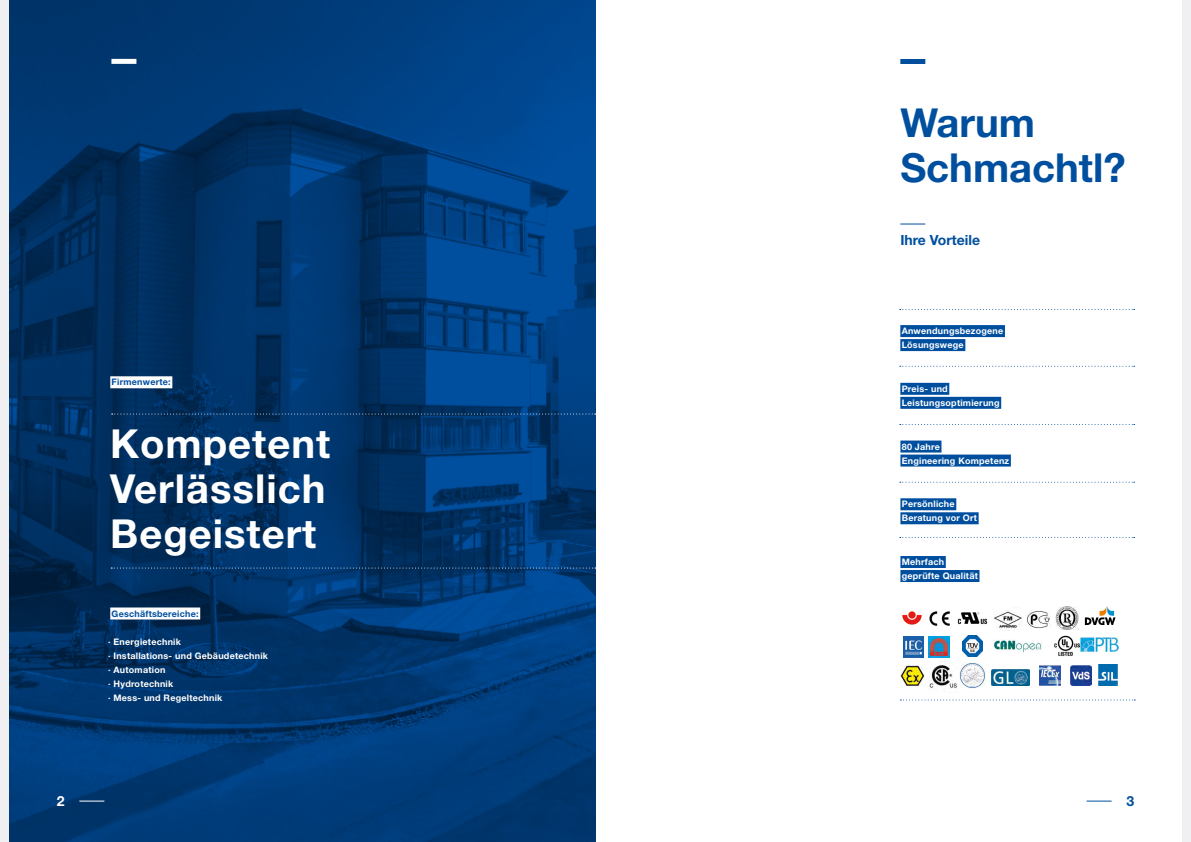
<style>
.page{position:relative;width:1191px;height:842px;background:#fff}
.page>*{position:absolute;margin:0;border:0;box-sizing:border-box;transform-origin:0 0}
.t1{font:700 40px/45px "Helvetica Neue LT Std";letter-spacing:.025em;color:#fff;text-align:justify}
.t2{font:700 40px/45px "Helvetica Neue LT Std";color:#004f9f}
.t3{font:700 14px "Helvetica Neue LT Std";color:#004f9f}
.t4{font:700 14px "Helvetica Neue LT Std";color:#fff}
.t5{font:700 9px/14px "Helvetica Neue LT Std";letter-spacing:.025em;color:#fff}
.t6{font:700 9px "Helvetica Neue LT Std";letter-spacing:.025em;color:#004f9f}
</style>
<div class="page">
<div style="left:0;top:0;width:8px;height:842px;background:#f0f0f2"></div>
<svg style="left:1086px;top:801px;width:25px;height:1px"></svg>
<div style="left:1182px;top:0;width:9px;height:842px;background:#f0f0f2"></div>
<svg style="left:900px;top:699px;width:235px;height:1px"></svg>
<div style="left:900px;top:325px;width:105px;height:12px;background:#004f9f"></div>
<div style="left:900px;top:339px;width:65px;height:12px;background:#004f9f"></div>
<div style="left:900px;top:383px;width:49px;height:12px;background:#004f9f"></div>
<div style="left:900px;top:397px;width:101px;height:12px;background:#004f9f"></div>
<div style="left:900px;top:59px;width:25px;height:5px;background:#004f9f"></div>
<div style="left:900px;top:440px;width:41px;height:12px;background:#004f9f"></div>
<div style="left:900px;top:454px;width:111px;height:12px;background:#004f9f"></div>
<div style="left:900px;top:498px;width:56px;height:12px;background:#004f9f"></div>
<div style="left:900px;top:512px;width:78px;height:12px;background:#004f9f"></div>
<div style="left:900px;top:556px;width:45px;height:12px;background:#004f9f"></div>
<div style="left:900px;top:570px;width:79px;height:12px;background:#004f9f"></div>
<img style="left:903px;top:637px;width:20px;height:21px">
<img style="left:928px;top:637px;width:21px;height:21px">
<img style="left:962px;top:636px;width:20px;height:20px">
<img style="left:993px;top:640px;width:49px;height:13px">
<img style="left:1054px;top:635px;width:25px;height:21px">
<img style="left:900px;top:665px;width:24px;height:21px">
<img style="left:929px;top:665px;width:29px;height:24px">
<img style="left:959px;top:662px;width:26px;height:26px">
<img style="left:1039px;top:665px;width:21px;height:21px">
<svg style="left:1084px;top:607px;width:31px;height:18px"></svg>
<img style="left:991px;top:669px;width:38px;height:16px">
<img style="left:1080px;top:637px;width:38px;height:14px">
<img style="left:1098px;top:665px;width:20px;height:21px">
<img style="left:1070px;top:665px;width:21px;height:21px">
<img style="left:902px;top:611px;width:20px;height:14px">
<img style="left:929px;top:612px;width:20px;height:14px">
<img style="left:957px;top:612px;width:30px;height:13px">
<img style="left:993px;top:611px;width:29px;height:20px">
<img style="left:1027px;top:611px;width:23px;height:17px">
<img style="left:1055px;top:607px;width:23px;height:23px">
<svg style="left:899px;top:309px;width:235px;height:1px"></svg>
<svg style="left:899px;top:366px;width:235px;height:1px"></svg>
<svg style="left:899px;top:424px;width:235px;height:1px"></svg>
<svg style="left:899px;top:482px;width:235px;height:1px"></svg>
<svg style="left:899px;top:537px;width:235px;height:1px"></svg>
<svg style="left:9px;top:0;width:586px;height:842px;background:#003771"></svg>
<div style="left:110px;top:376px;width:62px;height:12px;background:#fff"></div>
<svg style="left:112px;top:414px;width:484px;height:1px"></svg>
<svg style="left:111px;top:567px;width:485px;height:1px"></svg>
<div style="left:111px;top:59px;width:25px;height:5px;background:#fff"></div>
<svg style="left:79px;top:801px;width:25px;height:1px"></svg>
<div style="left:110px;top:607px;width:90px;height:12px;background:#fff"></div>
<svg style="left:900px;top:224px;width:25px;height:1px"></svg>
<h2 class="t4" style="left:57px;top:792px;width:9px">2</h2>
<p class="t6" style="left:112px;top:376px;width:61px">Firmenwerte:</p>
<h1 class="t1" style="left:110px;top:421px;width:221px">Kompetent Verlässlich Begeistert</h1>
<p class="t6" style="left:112px;top:608px;width:88px">Geschäftsbereiche:</p>
<p class="t5" style="left:108px;top:634px;width:161px">∙ Energietechnik<br>∙ Installations- und Gebäudetechnik ∙ Automation<br>∙ Hydrotechnik<br>∙ Mess- und Regeltechnik</p>
<h1 class="t2" style="left:900px;top:100px;width:227px">Warum<br>Schmachtl?</h1>
<h2 class="t3" style="left:900px;top:231px;width:81px">Ihre Vorteile</h2>
<p class="t5" style="left:901px;top:324px;width:103px">Anwendungsbezogene<br>Lösungswege</p>
<p class="t5" style="left:901px;top:381px;width:99px">Preis- und<br>Leistungsoptimierung</p>
<p class="t5" style="left:901px;top:439px;width:109px">80 Jahre<br>Engineering Kompetenz</p>
<p class="t5" style="left:901px;top:497px;width:77px">Persönliche<br>Beratung vor Ort</p>
<p class="t5" style="left:901px;top:555px;width:78px">Mehrfach geprüfte Qualität</p>
<h2 class="t3" style="left:1126px;top:792px;width:9px">3</h2>
</div>
